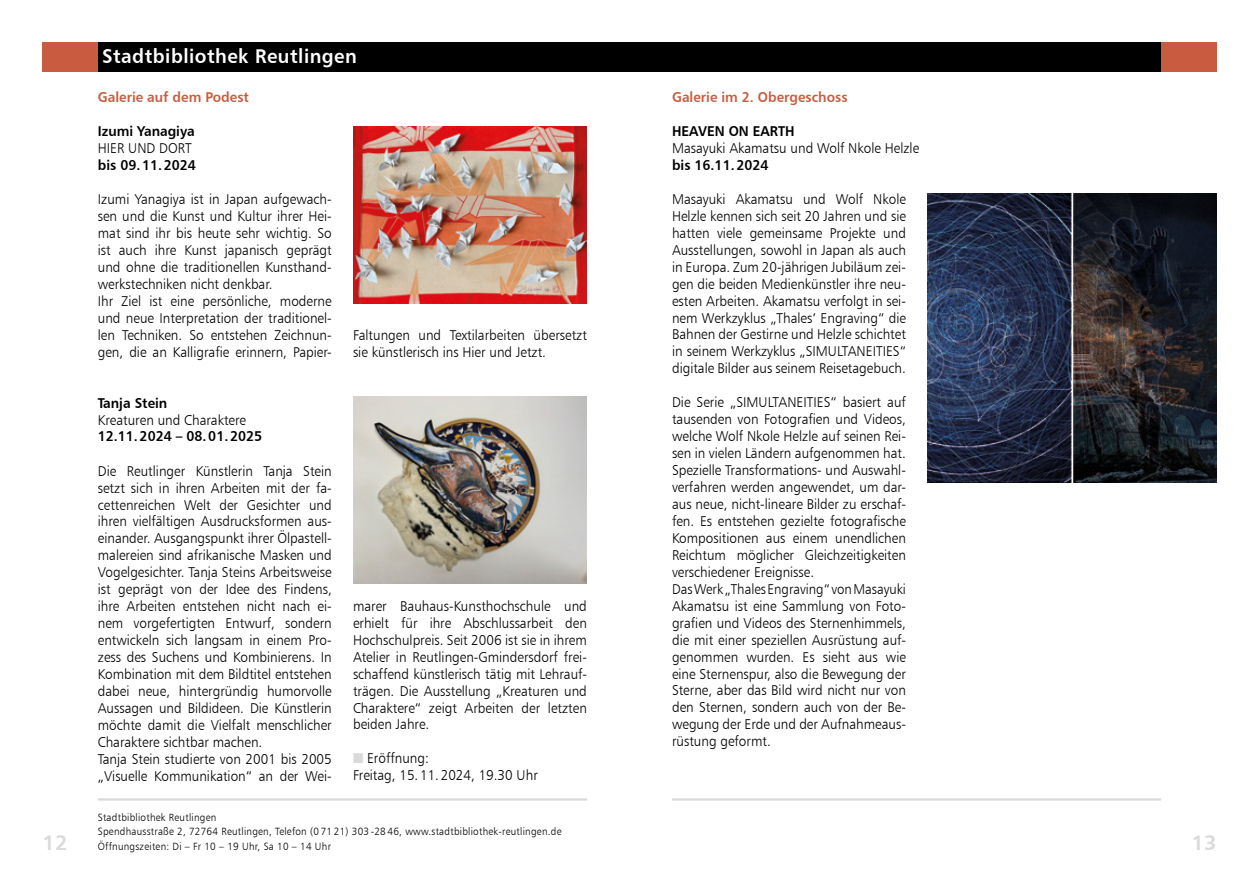
<style>
.page{position:relative;width:1259px;height:893px;background:#fff}
.page>*{position:absolute;margin:0;border:0;box-sizing:border-box;transform-origin:0 0}
.t1{font:21px "Humanist 777 BT Bold B";color:#dadada}
.t2{font:19.8px "Humanist 777 BT Bold B";letter-spacing:.025em;color:#fff;scale:.95 1}
.t3{font:14.25px/17px "Humanist 777 BT Light B";color:#000;scale:.95 1}
.t4{font:14.25px "Humanist 777 BT Bold B";color:#000;scale:.95 1}
.t5{font:14.25px "Humanist 777 BT Bold B";color:#c95b40;scale:.95 1}
.t6{font:10.5px/14.9px "Humanist 777 BT Light B";letter-spacing:.025em;color:#000;scale:.95 1}
.s1{color:#dadada}
</style>
<div class="page">
<hr style="left:98px;top:798px;width:489px;height:2px;background:#dadada">
<hr style="left:672px;top:798px;width:489px;height:2px;background:#dadada">
<div style="left:98px;top:43px;width:531px;height:29px;background:#000"></div>
<div style="left:629px;top:43px;width:532px;height:29px;background:#000"></div>
<div style="left:43px;top:43px;width:55px;height:29px;background:#c95b40"></div>
<div style="left:1161px;top:43px;width:55px;height:29px;background:#c95b40"></div>
<img style="left:927px;top:193px;width:289px;height:289px">
<img style="left:353px;top:126px;width:234px;height:177px">
<img style="left:353px;top:397px;width:234px;height:187px">
<h2 class="t2" style="left:102px;top:44px;width:270px">Stadtbibliothek Reutlingen</h2>
<p class="t5" style="left:98px;top:88px;width:161px">Galerie auf dem Podest</p>
<p class="t4" style="left:98px;top:122px;width:104px">Izumi Yanagiya</p>
<p class="t3" style="left:98px;top:139px;width:100px">HIER UND DORT</p>
<p class="t4" style="left:98px;top:156px;width:105px">bis 09.11.2024</p>
<p class="t3" style="left:98px;top:190px;width:248px">Izumi Yanagiya ist in Japan aufgewach&shy;sen und die Kunst und Kultur ihrer Hei&shy;mat sind ihr bis heute sehr wichtig. So ist auch ihre Kunst japanisch geprägt und ohne die traditionellen Kunsthand&shy;werkstechniken nicht denkbar.<br>Ihr Ziel ist eine persönliche, moderne und neue Interpretation der traditionel&shy;len Techniken. So entstehen Zeichnun&shy;gen, die an Kalligrafie erinnern, Papier-</p>
<p class="t4" style="left:98px;top:394px;width:75px">Tanja Stein</p>
<p class="t3" style="left:98px;top:411px;width:158px">Kreaturen und Charaktere</p>
<p class="t4" style="left:98px;top:427px;width:174px">12.11.2024 – 08.01.2025</p>
<p class="t3" style="left:98px;top:462px;width:248px">Die Reutlinger Künstlerin Tanja Stein setzt sich in ihren Arbeiten mit der fa&shy;cettenreichen Welt der Gesichter und ihren vielfältigen Ausdrucksformen aus&shy;einander. Ausgangspunkt ihrer Ölpastell&shy;malereien sind afrikanische Masken und Vogelgesichter. Tanja Steins Arbeitsweise ist geprägt von der Idee des Findens, ihre Arbeiten entstehen nicht nach ei&shy;nem vorgefertigten Entwurf, sondern entwickeln sich langsam in einem Pro&shy;zess des Suchens und Kombinierens. In Kombination mit dem Bildtitel entstehen dabei neue, hintergründig humorvolle Aussagen und Bildideen. Die Künstlerin möchte damit die Vielfalt menschlicher Charaktere sichtbar machen.<br>Tanja Stein studierte von 2001 bis 2005 „Visuelle Kommunikation“ an der Wei-</p>
<p class="t3" style="left:353px;top:326px;width:248px">Faltungen und Textilarbeiten übersetzt sie künstlerisch ins Hier und Jetzt.</p>
<p class="t3" style="left:353px;top:597px;width:248px;text-align:justify">marer Bauhaus-Kunsthochschule und erhielt für ihre Abschlussarbeit den Hochschulpreis. Seit 2006 ist sie in ihrem Atelier in Reutlingen-Gmindersdorf frei&shy;schaffend künstlerisch tätig mit Lehrauf&shy;trägen. Die Ausstellung „Kreaturen und Charaktere“ zeigt Arbeiten der letzten beiden Jahre.</p>
<p class="t3" style="left:353px;top:750px;width:196px"><span class="s1">■</span> Eröffnung:<br>Freitag, 15.11.2024, 19.30 Uhr</p>
<p class="t5" style="left:672px;top:88px;width:186px">Galerie im 2. Obergeschoss</p>
<p class="t4" style="left:672px;top:122px;width:131px">HEAVEN ON EARTH</p>
<p class="t3" style="left:672px;top:139px;width:262px">Masayuki Akamatsu und Wolf Nkole Helzle</p>
<p class="t4" style="left:672px;top:156px;width:103px">bis 16.11.2024</p>
<p class="t3" style="left:672px;top:190px;width:248px;text-align:justify">Masayuki Akamatsu und Wolf Nkole Helzle kennen sich seit 20 Jahren und sie hatten viele gemeinsame Projekte und Ausstellungen, sowohl in Japan als auch in Europa. Zum 20-jährigen Jubiläum zei&shy;gen die beiden Medienkünstler ihre neu&shy;esten Arbeiten. Akamatsu verfolgt in sei&shy;nem Werkzyklus „Thales’ Engraving“ die Bahnen der Gestirne und Helzle schichtet in seinem Werkzyklus „SIMULTANEITIES“ digitale Bilder aus seinem Reisetagebuch.</p>
<p class="t3" style="left:672px;top:394px;width:248px">Die Serie „SIMULTANEITIES“ basiert auf tausenden von Fotografien und Videos, welche Wolf Nkole Helzle auf seinen Rei&shy;sen in vielen Ländern aufgenommen hat.<br>Spezielle Transformations- und Auswahl&shy;verfahren werden angewendet, um dar&shy;aus neue, nicht-lineare Bilder zu erschaf&shy;fen. Es entstehen gezielte fotografische Kompositionen aus einem unendlichen Reichtum möglicher Gleichzeitigkeiten verschiedener Ereignisse.<br>Das Werk „Thales Engraving“ von Masayuki Akamatsu ist eine Sammlung von Foto&shy;grafien und Videos des Sternenhimmels, die mit einer speziellen Ausrüstung auf&shy;genommen wurden. Es sieht aus wie eine Sternenspur, also die Bewegung der Sterne, aber das Bild wird nicht nur von den Sternen, sondern auch von der Be&shy;wegung der Erde und der Aufnahmeaus&shy;rüstung geformt.</p>
<p class="t6" style="left:98px;top:809px;width:490px">Stadtbibliothek Reutlingen<br>Spendhausstraße 2, 72764 Reutlingen, Telefon (0 71 21) 303 -28 46, www.stadtbibliothek-reutlingen.de<br>Öffnungszeiten: Di – Fr 10 – 19 Uhr, Sa 10 – 14 Uhr</p>
<h1 class="t1" style="left:43px;top:830px;width:26px">12</h1>
<h1 class="t1" style="left:1191px;top:830px;width:26px">13</h1>
</div>
